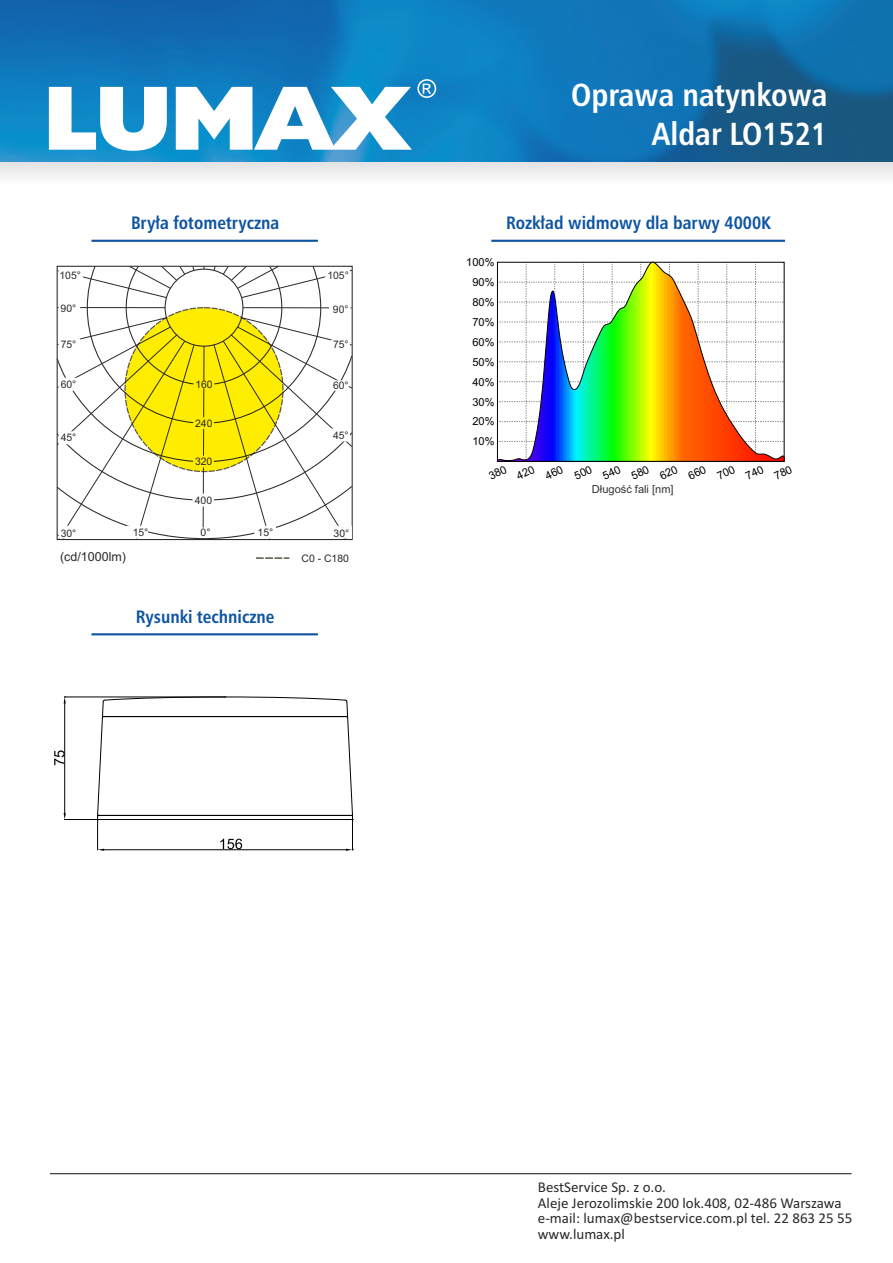
<style>
.page{position:relative;width:893px;height:1263px;background:#fff}
.page>*{position:absolute;margin:0;border:0;box-sizing:border-box;transform-origin:0 0}
.t1{font:700 31.95px/38.7px "Humnst 777 Cn EU";color:#fff;text-align:right}
.t2{font:700 18px "Humnst 777 Cn EU";color:#0d54a1}
.t3{font:15px/15.5px "Calibri";color:#2b2929}
.t4{font:12.45px "Arial";color:#2b2929}
.t5{font:11.1px "Arial";color:#000}
.t6{font:11.1px "Arial";color:#333}
.t7{font:10.35px "Arial";color:#2b2929}
</style>
<div class="page">
<svg style="left:256px;top:557px;width:33px;height:2px"></svg>
<svg style="left:56px;top:265px;width:297px;height:276px"></svg>
<img style="left:0;top:0;width:893px;height:163px">
<div style="left:0;top:163px;width:893px;height:21px;background:#f0f0f0"></div>
<svg style="left:49px;top:79px;width:387px;height:72px"></svg>
<hr style="left:50px;top:1173px;width:801px;height:1px;background:#2b2929">
<hr style="left:91px;top:240px;width:227px;height:2px;background:#0d54a1">
<hr style="left:91px;top:633px;width:227px;height:2px;background:#0d54a1">
<hr style="left:491px;top:240px;width:294px;height:2px;background:#0d54a1">
<hr style="left:97px;top:820px;width:1px;height:30px;background:#000">
<hr style="left:352px;top:820px;width:1px;height:30px;background:#000">
<hr style="left:104px;top:849px;width:242px;height:1px;background:#000">
<svg style="left:220px;top:839px;width:22px;height:10px"></svg>
<svg style="left:346px;top:849px;width:7px;height:2px"></svg>
<hr style="left:64px;top:819px;width:33px;height:1px;background:#000">
<hr style="left:64px;top:697px;width:161px;height:1px;background:#000">
<hr style="left:64px;top:703px;width:1px;height:110px;background:#000">
<svg style="left:54px;top:750px;width:11px;height:15px"></svg>
<svg style="left:97px;top:696px;width:256px;height:124px"></svg>
<svg style="left:496px;top:262px;width:289px;height:200px"></svg>
<p class="t2" style="left:131px;top:215px;width:150px">Bryła fotometryczna</p>
<p class="t7" style="left:60px;top:271px;width:23px">105°</p>
<p class="t7" style="left:327px;top:271px;width:23px">105°</p>
<p class="t7" style="left:61px;top:304px;width:17px">90°</p>
<p class="t7" style="left:333px;top:306px;width:17px">90°</p>
<p class="t7" style="left:61px;top:341px;width:17px">75°</p>
<p class="t7" style="left:333px;top:340px;width:17px">75°</p>
<p class="t7" style="left:61px;top:380px;width:17px">60°</p>
<p class="t7" style="left:333px;top:382px;width:17px">60°</p>
<p class="t7" style="left:195px;top:381px;width:19px">160</p>
<p class="t7" style="left:195px;top:419px;width:19px">240</p>
<p class="t7" style="left:61px;top:434px;width:17px">45°</p>
<p class="t7" style="left:333px;top:431px;width:17px">45°</p>
<p class="t7" style="left:195px;top:458px;width:19px">320</p>
<p class="t7" style="left:195px;top:496px;width:19px">400</p>
<p class="t7" style="left:61px;top:529px;width:17px">30°</p>
<p class="t7" style="left:133px;top:528px;width:17px">15°</p>
<p class="t7" style="left:201px;top:529px;width:11px">0°</p>
<p class="t7" style="left:258px;top:528px;width:17px">15°</p>
<p class="t7" style="left:334px;top:529px;width:17px">30°</p>
<p class="t4" style="left:60px;top:552px;width:67px">(cd/1000lm)</p>
<p class="t7" style="left:302px;top:554px;width:49px">C0 - C180</p>
<p class="t2" style="left:136px;top:609px;width:140px">Rysunki techniczne</p>
<h1 class="t1" style="left:571px;top:78px;width:258px">Oprawa natynkowa<br>Aldar LO1521</h1>
<p class="t5" style="left:466px;top:258px;width:30px">100%</p>
<p class="t5" style="left:472px;top:278px;width:24px">90%</p>
<p class="t5" style="left:472px;top:298px;width:24px">80%</p>
<p class="t5" style="left:472px;top:318px;width:24px">70%</p>
<p class="t5" style="left:472px;top:338px;width:24px">60%</p>
<p class="t5" style="left:472px;top:358px;width:24px">50%</p>
<p class="t5" style="left:472px;top:377px;width:24px">40%</p>
<p class="t5" style="left:472px;top:397px;width:24px">30%</p>
<p class="t5" style="left:472px;top:417px;width:24px">20%</p>
<p class="t5" style="left:472px;top:437px;width:24px">10%</p>
<p class="t2" style="left:506px;top:215px;width:266px">Rozkład widmowy dla barwy 4000K</p>
<p class="t6" style="left:592px;top:485px;width:83px">Długość fali [nm]</p>
<p class="t3" style="left:538px;top:1181px;width:316px">BestService Sp. z o.o.<br>Aleje Jerozolimskie 200 lok.408, 02-486 Warszawa e-mail: lumax@bestservice.com.pl tel. 22 863 25 55 www.lumax.pl</p>
</div>
